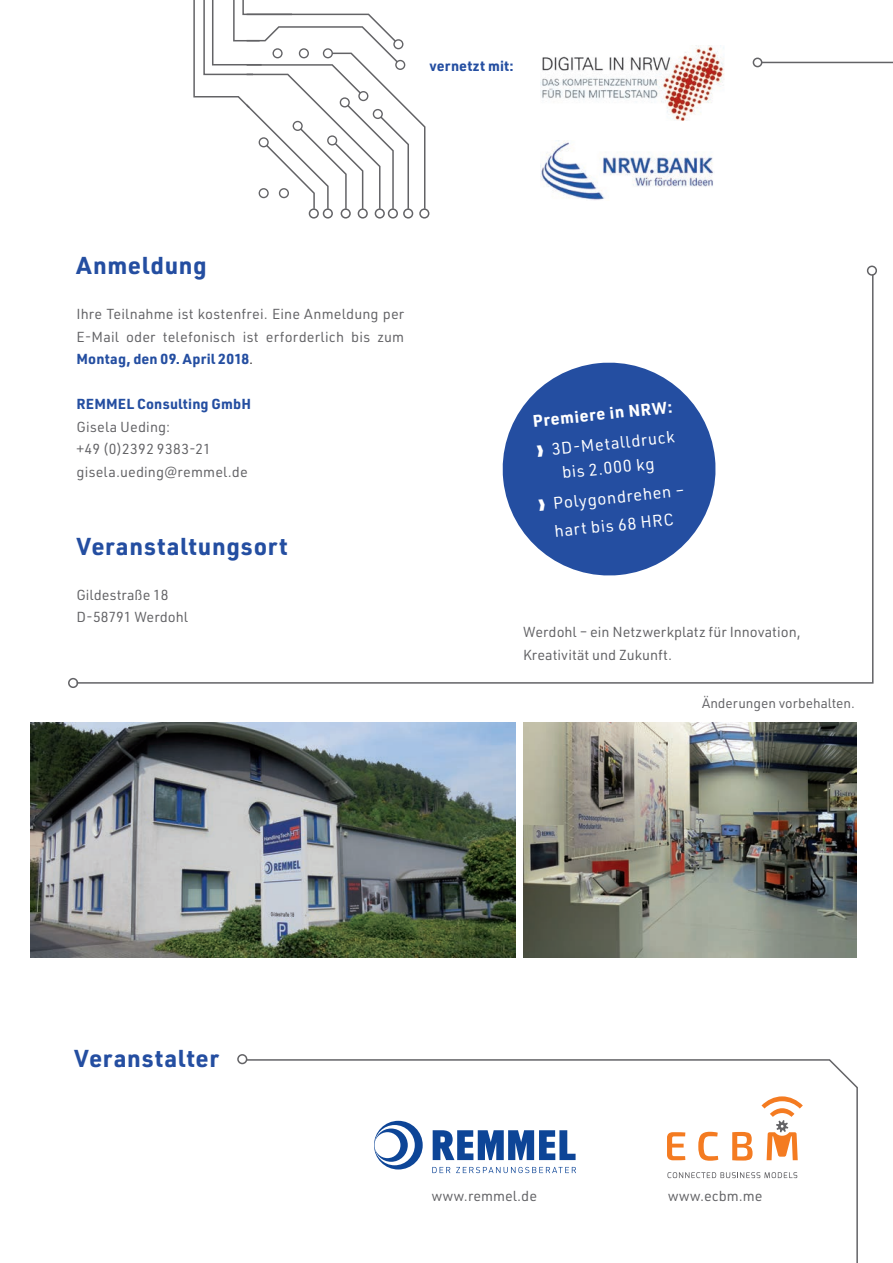
<style>
.page{position:relative;width:893px;height:1263px;background:#fff}
.page>*{position:absolute;margin:0;border:0;box-sizing:border-box;transform-origin:0 0}
.t1{font:700 24px "URWDIN";letter-spacing:.025em;color:#244ea1}
.t2{font:16.5px/30px "URWDIN";color:#fff;text-align:center}
.t3{font:700 16.5px/30px "URWDIN";color:#fff}
.t4{font:14.25px/22.5px "URWDIN";letter-spacing:.01em;color:#636366}
.t5{font:700 14.25px "URWDIN";letter-spacing:.01em;color:#244ea1}
.t6{font:13.5px "URWDIN";color:#636366}
.s1{font-weight:700;color:#244ea1}
.s2{color:#231f20}
.s3{font-weight:400}
</style>
<div class="page">
<div style="left:309px;top:208px;width:10px;height:11px;border:2px solid #636366;border-radius:50%"></div>
<div style="left:323px;top:208px;width:10px;height:11px;border:2px solid #636366;border-radius:50%"></div>
<div style="left:341px;top:208px;width:10px;height:11px;border:2px solid #636366;border-radius:50%"></div>
<div style="left:358px;top:208px;width:10px;height:11px;border:2px solid #636366;border-radius:50%"></div>
<div style="left:375px;top:208px;width:10px;height:11px;border:2px solid #636366;border-radius:50%"></div>
<div style="left:388px;top:208px;width:10px;height:11px;border:2px solid #636366;border-radius:50%"></div>
<div style="left:403px;top:208px;width:10px;height:11px;border:2px solid #636366;border-radius:50%"></div>
<div style="left:419px;top:208px;width:10px;height:11px;border:2px solid #636366;border-radius:50%"></div>
<svg style="left:193px;top:0;width:232px;height:209px"></svg>
<svg style="left:245px;top:1058px;width:613px;height:205px"></svg>
<div style="left:237px;top:1054px;width:10px;height:10px;border:2px solid #636366;border-radius:50%"></div>
<svg style="left:75px;top:273px;width:799px;height:411px"></svg>
<div style="left:867px;top:266px;width:10px;height:10px;border:2px solid #636366;border-radius:50%"></div>
<hr style="left:761px;top:62px;width:132px;height:1px;background:#636366">
<div style="left:753px;top:58px;width:9px;height:9px;border:2px solid #636366;border-radius:50%"></div>
<img style="left:30px;top:722px;width:485px;height:236px">
<img style="left:523px;top:722px;width:333px;height:236px">
<div style="left:68px;top:678px;width:10px;height:10px;border:2px solid #636366;border-radius:50%"></div>
<img style="left:540px;top:46px;width:184px;height:75px">
<svg style="left:497px;top:357px;width:224px;height:224px;fill:#244ea1"></svg>
<img style="left:540px;top:141px;width:173px;height:59px">
<p class="t5" style="left:429px;top:56px;width:86px">vernetzt mit:</p>
<h1 class="t1" style="left:77px;top:249px;width:132px">Anmeldung</h1>
<p class="t4" style="left:77px;top:303px;width:329px;text-align:justify">Ihre Teilnahme ist kostenfrei. Eine Anmeldung per E-Mail oder telefonisch ist erforderlich bis zum <span class="s1">Montag, den 09. April 2018</span><span class="s2">.</span></p>
<p class="t5" style="left:77px;top:394px;width:176px">REMMEL Consulting GmbH</p>
<p class="t4" style="left:77px;top:415px;width:173px">Gisela Ueding:<br>+49 (0)2392 9383-21 gisela.ueding@remmel.de</p>
<h1 class="t1" style="left:77px;top:530px;width:213px">Veranstaltungsort</h1>
<p class="t4" style="left:77px;top:583px;width:113px">Gildestraße 18<br>D-58791 Werdohl</p>
<p class="t3" style="left:531px;top:406px;width:142px;rotate:-6deg">Premiere in NRW: ❱ <span class="s3">3D-Metalldruck</span></p>
<p class="t2" style="left:534px;top:460px;width:148px;rotate:-6deg">bis 2.000 kg<br>❱ Polygondrehen –</p>
<p class="t2" style="left:553px;top:516px;width:121px;rotate:-6deg">hart bis 68 HRC</p>
<p class="t4" style="left:523px;top:621px;width:279px">Werdohl – ein Netzwerkplatz für Innovation,<br>Kreativität und Zukunft.</p>
<p class="t6" style="left:702px;top:694px;width:154px">Änderungen vorbehalten.</p>
<h1 class="t1" style="left:74px;top:1042px;width:146px">Veranstalter</h1>
<p class="t4" style="left:432px;top:1184px;width:107px">www.remmel.de</p>
<p class="t4" style="left:668px;top:1184px;width:96px">www.ecbm.me</p>
</div>
